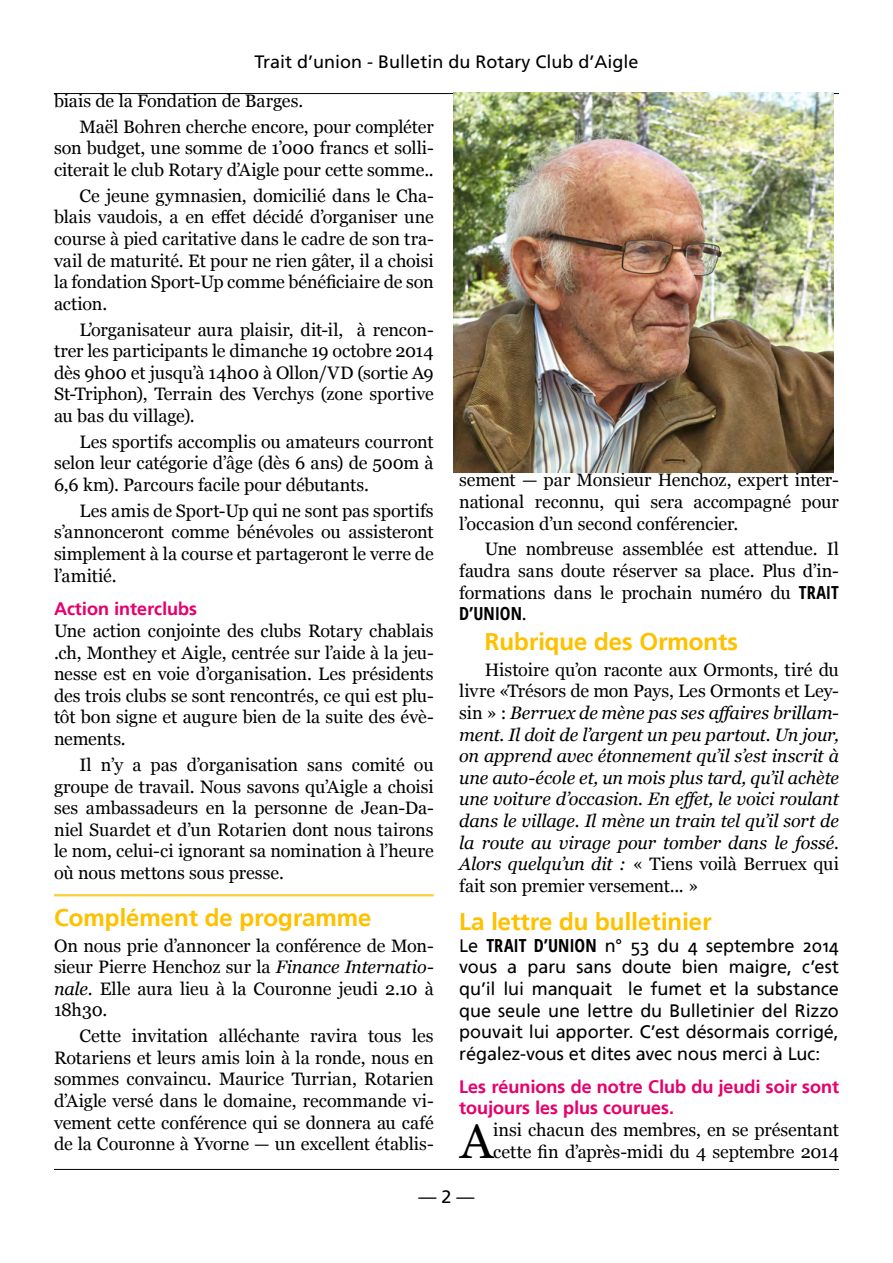
<style>
.page{position:relative;width:893px;height:1263px;background:#fff}
.page>*{position:absolute;margin:0;border:0;box-sizing:border-box;transform-origin:0 0}
.t1{font:49.2px "Georgia";color:#000}
.t2{font:700 24px "Frutiger Linotype";color:#fdc100}
.t3{font:18px/21.6px "Georgia";letter-spacing:-.005em;color:#000;text-align:justify}
.t4{font:italic 18px/21.6px "Georgia";letter-spacing:-.01em;color:#000;text-align:justify}
.t5{font:18px/21.6px "Frutiger Linotype";letter-spacing:-.005em;color:#000;text-align:justify}
.t6{font:700 18px/21px "Frutiger Linotype";color:#e6006c}
.t7{font:18px "Frutiger LT Std";color:#000}
.t8{font:700 condensed 18px "Open Sans";letter-spacing:-.005em;color:#000}
.s1{font-style:italic}
.s2{font-family:"Open Sans";font-weight:700;font-stretch:condensed}
.s3{font-family:"Georgia";font-weight:400;font-stretch:normal}
.s4{font-style:normal}
</style>
<div class="page">
<hr style="left:54px;top:93px;width:785px;height:1px;background:#000">
<hr style="left:54px;top:1169px;width:785px;height:1px;background:#000">
<hr style="left:54px;top:894px;width:380px;height:1px;background:#fdc100">
<hr style="left:54px;top:895px;width:380px;height:1px;background:#fdc100">
<img style="left:454px;top:92px;width:379px;height:380px">
<p class="t7" style="left:255px;top:51px;width:385px">Trait d’union - Bulletin du Rotary Club d’Aigle</p>
<p class="t3" style="left:80px;top:88px;width:356px;line-height:25.8px;text-indent:-26px">biais de la Fondation de Barges.<br>Maël Bohren cherche encore, pour compléter</p>
<p class="t3" style="left:54px;top:138px;width:381px">son budget, une somme de 1’000 francs et solli&shy;citerait le club Rotary d’Aigle pour cette somme..</p>
<p class="t3" style="left:54px;top:185px;width:381px;text-indent:26px">Ce jeune gymnasien, domicilié dans le Cha&shy;blais vaudois, a en effet décidé d’organiser une course à pied caritative dans le cadre de son tra&shy;vail de maturité. Et pour ne rien gâter, il a choisi la fondation Sport-Up comme bénéficiaire de son action.</p>
<p class="t3" style="left:54px;top:319px;width:381px;text-indent:26px">L’organisateur aura plaisir, dit-il, à rencon&shy;trer les participants le dimanche 19 octobre 2014 dès 9h00 et jusqu’à 14h00 à Ollon/VD (sortie A9<br>St-Triphon), Terrain des Verchys (zone sportive au bas du village).</p>
<p class="t3" style="left:54px;top:431px;width:381px;text-indent:26px">Les sportifs accomplis ou amateurs courront selon leur catégorie d’âge (dès 6 ans) de 500m à 6,6 km). Parcours facile pour débutants.</p>
<p class="t3" style="left:54px;top:500px;width:381px;text-indent:26px">Les amis de Sport-Up qui ne sont pas sportifs s’annonceront comme bénévoles ou assisteront simplement à la course et partageront le verre de l’amitié.</p>
<p class="t6" style="left:54px;top:599px;width:144px">Action interclubs</p>
<p class="t3" style="left:54px;top:620px;width:381px">Une action conjointe des clubs Rotary chablais .ch, Monthey et Aigle, centrée sur l’aide à la jeu&shy;nesse est en voie d’organisation. Les présidents des trois clubs se sont rencontrés, ce qui est plu&shy;tôt bon signe et augure bien de la suite des évè&shy;nements.</p>
<p class="t3" style="left:54px;top:754px;width:381px;text-indent:26px">Il n’y a pas d’organisation sans comité ou groupe de travail. Nous savons qu’Aigle a choisi ses ambassadeurs en la personne de Jean-Da&shy;niel Suardet et d’un Rotarien dont nous tairons le nom, celui-ci ignorant sa nomination à l’heure où nous mettons sous presse.</p>
<h2 class="t2" style="left:54px;top:903px;width:319px">Complément de programme</h2>
<p class="t3" style="left:54px;top:935px;width:381px">On nous prie d’annoncer la conférence de Mon&shy;sieur Pierre Henchoz sur la <span class="s1">Finance Internatio&shy;nale</span>. Elle aura lieu à la Couronne jeudi 2.10 à 18h30.</p>
<p class="t3" style="left:54px;top:1025px;width:381px;text-indent:26px">Cette invitation alléchante ravira tous les Rotariens et leurs amis loin à la ronde, nous en sommes convaincu. Maurice Turrian, Rotarien d’Aigle versé dans le domaine, recommande vi&shy;vement cette conférence qui se donnera au café de la Couronne à Yvorne — un excellent établis-</p>
<p class="t3" style="left:459px;top:470px;width:381px">sement — par Monsieur Henchoz, expert inter&shy;national reconnu, qui sera accompagné pour l’occasion d’un second conférencier.</p>
<p class="t3" style="left:459px;top:539px;width:381px;text-indent:26px">Une nombreuse assemblée est attendue. Il faudra sans doute réserver sa place. Plus d’in&shy;formations dans le prochain numéro du <span class="s2">TRAIT</span></p>
<p class="t8" style="left:459px;top:601px;width:69px">D’UNION<span class="s3">.</span></p>
<h2 class="t2" style="left:485px;top:627px;width:255px">Rubrique des Ormonts</h2>
<p class="t4" style="left:459px;top:659px;width:381px;text-indent:26px"><span class="s4">Histoire qu’on raconte aux Ormonts, tiré du livre «Trésors de mon Pays, Les Ormonts et Ley&shy;sin » :</span> Berruex de mène pas ses affaires brillam&shy;ment. Il doit de l’argent un peu partout. Un jour, on apprend avec étonnement qu’il s’est inscrit à une auto-école et, un mois plus tard, qu’il achète une voiture d’occasion. En effet, le voici roulant dans le village. Il mène un train tel qu’il sort de la route au virage pour tomber dans le fossé.<br>Alors quelqu’un dit : <span class="s4">« Tiens voilà Berruex qui fait son premier versement... »</span></p>
<h2 class="t2" style="left:459px;top:907px;width:254px">La lettre du bulletinier</h2>
<p class="t5" style="left:459px;top:934px;width:381px">Le <span class="s2">TRAIT D’UNION</span> n° 53 du 4 septembre 2014 vous a paru sans doute bien maigre, c’est qu’il lui manquait le fumet et la substance que seule une lettre du Bulletinier del Rizzo pouvait lui apporter. C’est désormais corrigé, régalez-vous et dites avec nous merci à Luc:</p>
<p class="t6" style="left:459px;top:1076px;width:381px">Les réunions de notre Club du jeudi soir sont toujours les plus courues.</p>
<h1 class="t1" style="left:460px;top:1111px;width:34px">A</h1>
<p class="t3" style="left:493px;top:1119px;width:347px">insi chacun des membres, en se présentant cette fin d’après-midi du 4 septembre 2014</p>
<p class="t7" style="left:418px;top:1186px;width:58px">— 2 —</p>
</div>
